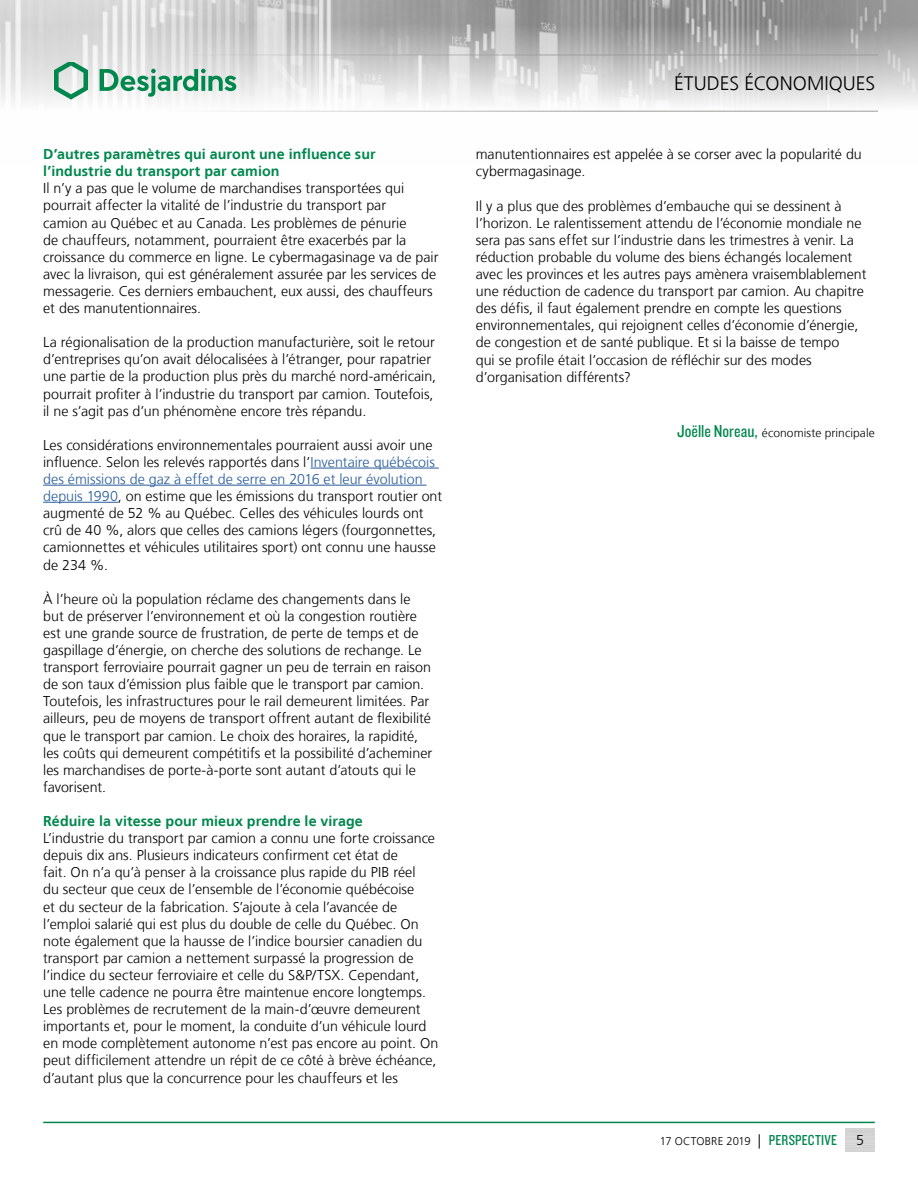
<style>
.page{position:relative;width:918px;height:1188px;background:#fff}
.page>*{position:absolute;margin:0;border:0;box-sizing:border-box;transform-origin:0 0}
.t1{font:300 19.5px "Frutiger LT";color:#000}
.t2{font:300 14.25px/17.1px "Frutiger LT";color:#000}
.t3{font:700 14.25px "Frutiger LT";letter-spacing:.005em;color:#00874e}
.t4{font:300 12px "Frutiger LT";letter-spacing:.005em;color:#000}
.t5{font:300 11.25px "Frutiger LT";letter-spacing:.005em;color:#000}
.s1{color:#275b9b}
.s2{font-family:"Knockout 29 Junior Ltweight";font-weight:400;font-size:18px;color:#00874e}
.s3{font-size:14.25px}
.s4{font-family:"Knockout 29 Junior Ltweight";font-weight:400;font-size:15px;color:#00874e}
</style>
<div class="page">
<img style="left:0;top:1px;width:918px;height:110px">
<hr style="left:0;top:55px;width:878px;height:1px;background:#9d9d9c">
<hr style="left:0;top:111px;width:878px;height:1px;background:#9d9d9c">
<svg style="left:54px;top:62px;width:34px;height:38px"></svg>
<svg style="left:100px;top:69px;width:136px;height:28px"></svg>
<hr style="left:43px;top:1122px;width:832px;height:1px;background:#00874e">
<hr style="left:311px;top:468px;width:128px;height:1px;background:#275b9b">
<hr style="left:43px;top:485px;width:384px;height:1px;background:#275b9b">
<hr style="left:43px;top:502px;width:75px;height:1px;background:#275b9b">
<h5 class="t3" style="left:43px;top:146px;width:334px">D’autres paramètres qui auront une influence sur</h5>
<p class="t3" style="left:43px;top:163px;width:238px">l’industrie du transport par camion</p>
<p class="t2" style="left:43px;top:180px;width:397px">Il n’y a pas que le volume de marchandises transportées qui pourrait affecter la vitalité de l’industrie du transport par<br>camion au Québec et au Canada. Les problèmes de pénurie<br>de chauffeurs, notamment, pourraient être exacerbés par la croissance du commerce en ligne. Le cybermagasinage va de pair avec la livraison, qui est généralement assurée par les services de messagerie. Ces derniers embauchent, eux aussi, des chauffeurs et des manutentionnaires.</p>
<p class="t2" style="left:43px;top:334px;width:394px">La régionalisation de la production manufacturière, soit le retour d’entreprises qu’on avait délocalisées à l’étranger, pour rapatrier une partie de la production plus près du marché nord-américain,</p>
<p class="t2" style="left:43px;top:385px;width:392px">pourrait profiter à l’industrie du transport par camion. Toutefois,</p>
<p class="t2" style="left:43px;top:402px;width:325px">il ne s’agit pas d’un phénomène encore très répandu.</p>
<p class="t2" style="left:43px;top:437px;width:400px">Les considérations environnementales pourraient aussi avoir une influence. Selon les relevés rapportés dans l’<span class="s1">Inventaire québécois des émissions de gaz à effet de serre en 2016 et leur évolution depuis 1990</span>, on estime que les émissions du transport routier ont augmenté de 52 % au Québec. Celles des véhicules lourds ont crû de 40 %, alors que celles des camions légers (fourgonnettes, camionnettes et véhicules utilitaires sport) ont connu une hausse de 234 %.</p>
<p class="t2" style="left:43px;top:591px;width:390px">À l’heure où la population réclame des changements dans le but de préserver l’environnement et où la congestion routière est une grande source de frustration, de perte de temps et de gaspillage d’énergie, on cherche des solutions de rechange. Le transport ferroviaire pourrait gagner un peu de terrain en raison de son taux d’émission plus faible que le transport par camion.<br>Toutefois, les infrastructures pour le rail demeurent limitées. Par</p>
<p class="t2" style="left:43px;top:710px;width:389px">ailleurs, peu de moyens de transport offrent autant de flexibilité</p>
<p class="t2" style="left:43px;top:727px;width:391px">que le transport par camion. Le choix des horaires, la rapidité, les coûts qui demeurent compétitifs et la possibilité d’acheminer les marchandises de porte-à-porte sont autant d’atouts qui le favorisent.</p>
<h5 class="t3" style="left:43px;top:813px;width:321px">Réduire la vitesse pour mieux prendre le virage</h5>
<p class="t2" style="left:43px;top:830px;width:393px">L’industrie du transport par camion a connu une forte croissance</p>
<p class="t2" style="left:43px;top:847px;width:356px">depuis dix ans. Plusieurs indicateurs confirment cet état de</p>
<p class="t2" style="left:43px;top:864px;width:397px">fait. On n’a qu’à penser à la croissance plus rapide du PIB réel<br>du secteur que ceux de l’ensemble de l’économie québécoise<br>et du secteur de la fabrication. S’ajoute à cela l’avancée de l’emploi salarié qui est plus du double de celle du Québec. On note également que la hausse de l’indice boursier canadien du transport par camion a nettement surpassé la progression de l’indice du secteur ferroviaire et celle du S&amp;P/TSX. Cependant, une telle cadence ne pourra être maintenue encore longtemps.<br>Les problèmes de recrutement de la main-d’œuvre demeurent importants et, pour le moment, la conduite d’un véhicule lourd en mode complètement autonome n’est pas encore au point. On</p>
<p class="t2" style="left:43px;top:1052px;width:395px">peut difficilement attendre un répit de ce côté à brève échéance,</p>
<p class="t2" style="left:43px;top:1069px;width:356px">d’autant plus que la concurrence pour les chauffeurs et les</p>
<h1 class="t1" style="left:674px;top:73px;width:203px">ÉTUDES ÉCONOMIQUES</h1>
<p class="t2" style="left:476px;top:146px;width:387px">manutentionnaires est appelée à se corser avec la popularité du cybermagasinage.</p>
<p class="t2" style="left:476px;top:197px;width:392px">Il y a plus que des problèmes d’embauche qui se dessinent à l’horizon. Le ralentissement attendu de l’économie mondiale ne sera pas sans effet sur l’industrie dans les trimestres à venir. La réduction probable du volume des biens échangés localement avec les provinces et les autres pays amènera vraisemblablement une réduction de cadence du transport par camion. Au chapitre</p>
<p class="t2" style="left:476px;top:300px;width:367px">des défis, il faut également prendre en compte les questions</p>
<p class="t2" style="left:476px;top:317px;width:384px">environnementales, qui rejoignent celles d’économie d’énergie, de congestion et de santé publique. Et si la baisse de tempo</p>
<p class="t2" style="left:476px;top:351px;width:337px">qui se profile était l’occasion de réfléchir sur des modes</p>
<p class="t2" style="left:476px;top:368px;width:157px">d’organisation différents?</p>
<p class="t4" style="left:677px;top:426px;width:199px"><span class="s2">Joëlle Noreau,</span> économiste principale</p>
<p class="t5" style="left:660px;top:1135px;width:179px">17 OCTOBRE 2019 <span class="s3">|</span> <span class="s4">PERSPECTIVE</span></p>
<p class="t2" style="left:856px;top:1132px;width:9px">5</p>
</div>
